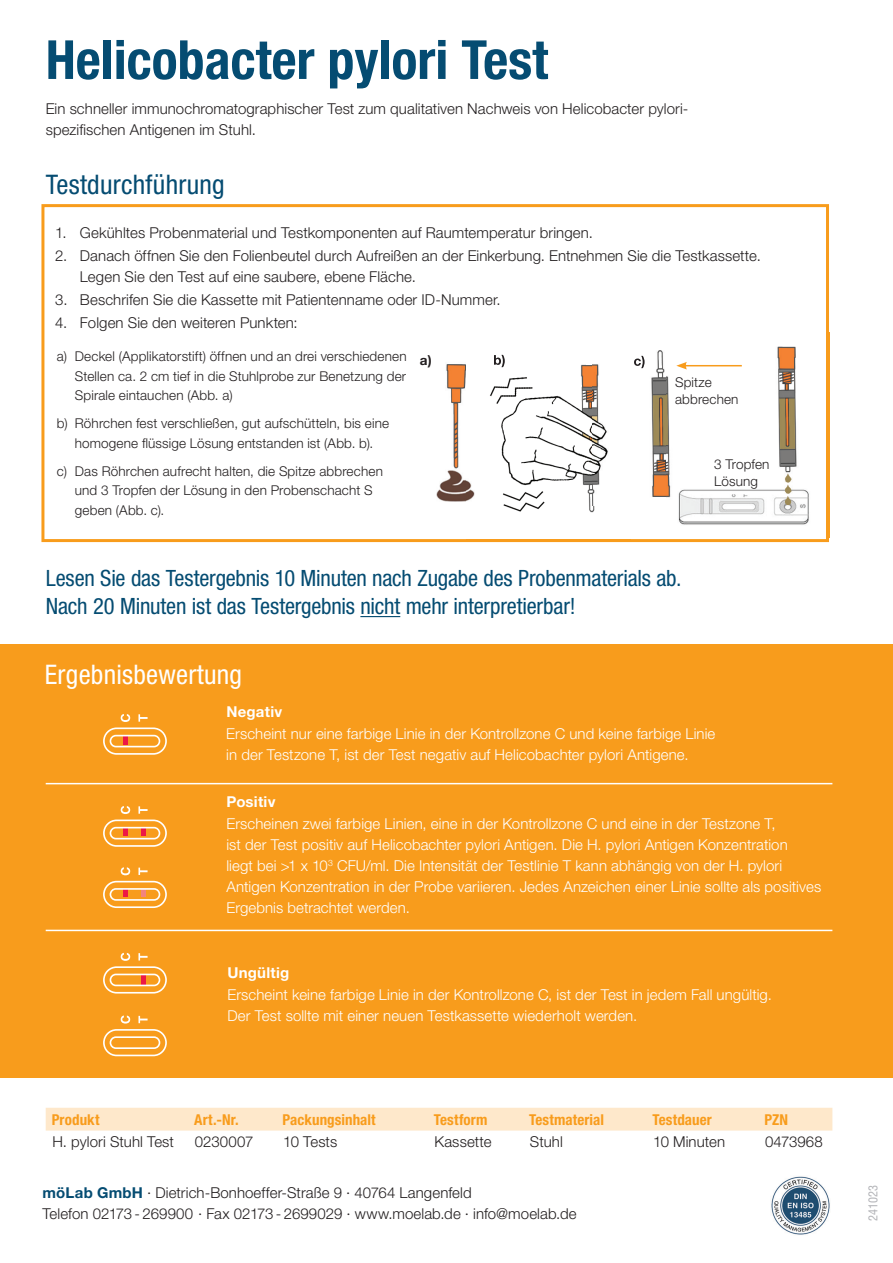
<style>
.page{position:relative;width:893px;height:1263px;background:#fff}
.page>*{position:absolute;margin:0;border:0;box-sizing:border-box;transform-origin:0 0}
.t1{font:700 condensed 54px "Helvetica Neue LT Std";color:#054c72}
.t2{font:condensed 27px "Helvetica Neue LT Std";letter-spacing:.01em;color:#fff}
.t3{font:condensed 27px "Helvetica Neue LT Std";letter-spacing:.01em;color:#054c72}
.t4{font:condensed 22.5px/28.5px "Helvetica Neue LT Std";letter-spacing:-.01em;color:#054c72}
.t5{font:300 15px/21px "Helvetica Neue LT Std";letter-spacing:.005em;color:#fff}
.t6{font:300 15px/21px "Helvetica Neue LT Std";letter-spacing:.005em;color:#231f20}
.t7{font:700 condensed 15px "Helvetica Neue LT Std";letter-spacing:.005em;color:#f89c1c}
.t8{font:700 15px "Helvetica Neue LT Std";letter-spacing:.015em;color:#fff}
.t9{font:300 13.5px/19.5px "Helvetica Neue LT Std";letter-spacing:.01em;color:#231f20}
.t10{font:700 13.5px "Helvetica Neue LT Std";color:#231f20}
.t11{font:condensed 12px "Helvetica";color:#b2b3b7}
.s1{font-weight:700;color:#054c72}
</style>
<div class="page">
<img style="left:771px;top:1176px;width:59px;height:59px">
<div style="left:0;top:644px;width:893px;height:433px;background:#f89c1c"></div>
<svg style="left:103px;top:714px;width:64px;height:41px"></svg>
<svg style="left:103px;top:806px;width:64px;height:41px"></svg>
<svg style="left:103px;top:881px;width:64px;height:27px"></svg>
<svg style="left:121px;top:867px;width:9px;height:8px"></svg>
<svg style="left:138px;top:868px;width:10px;height:7px"></svg>
<svg style="left:103px;top:953px;width:64px;height:40px"></svg>
<svg style="left:103px;top:1029px;width:64px;height:27px"></svg>
<svg style="left:121px;top:1015px;width:9px;height:8px"></svg>
<svg style="left:138px;top:1016px;width:10px;height:7px"></svg>
<svg style="left:41px;top:204px;width:788px;height:338px"></svg>
<hr style="left:360px;top:616px;width:40px;height:1px;background:#054c72">
<div style="left:46px;top:1108px;width:786px;height:22px;background:#fee8cb"></div>
<hr style="left:46px;top:783px;width:786px;height:1px;background:#fff">
<hr style="left:46px;top:930px;width:786px;height:1px;background:#fff">
<img style="left:431px;top:360px;width:36px;height:147px">
<img style="left:467px;top:331px;width:164px;height:209px">
<svg style="left:494px;top:355px;width:11px;height:12px"></svg>
<img style="left:592px;top:344px;width:74px;height:161px">
<svg style="left:634px;top:356px;width:11px;height:12px"></svg>
<img style="left:666px;top:333px;width:164px;height:205px">
<img style="left:826px;top:333px;width:3px;height:205px">
<hr style="left:684px;top:365px;width:58px;height:1px;background:#f89c1c">
<svg style="left:676px;top:362px;width:11px;height:7px"></svg>
<h1 class="t1" style="left:46px;top:27px;width:504px">Helicobacter pylori Test</h1>
<p class="t6" style="left:46px;top:98px;width:644px">Ein schneller immunochromatographischer Test zum qualitativen Nachweis von Helicobacter pylori&shy;spezifischen Antigenen im Stuhl.</p>
<h2 class="t3" style="left:46px;top:169px;width:181px">Testdurchführung</h2>
<p class="t6" style="left:55px;top:221px;width:539px">1. Gekühltes Probenmaterial und Testkomponenten auf Raumtemperatur bringen.</p>
<p class="t6" style="left:80px;top:245px;width:682px;text-indent:-25px">2. Danach öffnen Sie den Folienbeutel durch Aufreißen an der Einkerbung. Entnehmen Sie die Testkassette.<br>Legen Sie den Test auf eine saubere, ebene Fläche.</p>
<p class="t6" style="left:55px;top:289px;width:447px">3. Beschrifen Sie die Kassette mit Patientenname oder ID-Nummer.</p>
<p class="t6" style="left:55px;top:312px;width:244px">4. Folgen Sie den weiteren Punkten:</p>
<p class="t9" style="left:75px;top:347px;width:333px;text-align:justify;text-indent:-18px">a) Deckel (Applikatorstift) öffnen und an drei verschiedenen Stellen ca. 2 cm tief in die Stuhlprobe zur Benetzung der Spirale eintauchen (Abb. a)</p>
<p class="t9" style="left:57px;top:414px;width:334px;text-align:center">b) Röhrchen fest verschließen, gut aufschütteln, bis eine homogene flüssige Lösung entstanden ist (Abb. b).</p>
<p class="t9" style="left:75px;top:461px;width:310px;text-indent:-18px">c) Das Röhrchen aufrecht halten, die Spitze abbrechen und 3 Tropfen der Lösung in den Probenschacht S geben (Abb. c).</p>
<p class="t10" style="left:420px;top:352px;width:13px">a)</p>
<p class="t9" style="left:675px;top:374px;width:65px;line-height:16.5px">Spitze abbrechen</p>
<p class="t9" style="left:714px;top:456px;width:57px;line-height:16.5px">3 Tropfen<br>Lösung</p>
<h3 class="t4" style="left:46px;top:563px;width:637px">Lesen Sie das Testergebnis 10 Minuten nach Zugabe des Probenmaterials ab.<br>Nach 20 Minuten ist das Testergebnis nicht mehr interpretierbar!</h3>
<h2 class="t2" style="left:45px;top:659px;width:199px">Ergebnisbewertung</h2>
<p class="t5" style="left:226px;top:723px;width:490px">Erscheint nur eine farbige Linie in der Kontrollzone C und keine farbige Linie in der Testzone T, ist der Test negativ auf Helicobachter pylori Antigene.</p>
<p class="t8" style="left:226px;top:702px;width:57px">Negativ</p>
<p class="t8" style="left:226px;top:792px;width:51px">Positiv</p>
<p class="t5" style="left:226px;top:812px;width:596px">Erscheinen zwei farbige Linien, eine in der Kontrollzone C und eine in der Testzone T,<br>ist der Test positiv auf Helicobachter pylori Antigen. Die H. pylori Antigen Konzentration<br>liegt bei &gt;1 x 10<sup>3</sup> CFU/ml. Die Intensität der Testlinie T kann abhängig von der H. pylori Antigen Konzentration in der Probe variieren. Jedes Anzeichen einer Linie sollte als positives Ergebnis betrachtet werden.</p>
<p class="t8" style="left:227px;top:963px;width:63px">Ungültig</p>
<p class="t5" style="left:227px;top:984px;width:546px">Erscheint keine farbige Linie in der Kontrollzone C, ist der Test in jedem Fall ungültig.<br>Der Test sollte mit einer neuen Testkassette wiederholt werden.</p>
<p class="t7" style="left:52px;top:1110px;width:49px">Produkt</p>
<p class="t7" style="left:194px;top:1110px;width:46px">Art.-Nr.</p>
<p class="t7" style="left:282px;top:1110px;width:95px">Packungsinhalt</p>
<p class="t7" style="left:434px;top:1110px;width:55px">Testform</p>
<p class="t7" style="left:529px;top:1110px;width:76px">Testmaterial</p>
<p class="t7" style="left:652px;top:1110px;width:61px">Testdauer</p>
<p class="t7" style="left:764px;top:1110px;width:25px">PZN</p>
<p class="t6" style="left:53px;top:1131px;width:123px">H. pylori Stuhl Test</p>
<p class="t6" style="left:195px;top:1131px;width:60px">0230007</p>
<p class="t6" style="left:283px;top:1131px;width:56px">10 Tests</p>
<p class="t6" style="left:435px;top:1131px;width:58px">Kassette</p>
<p class="t6" style="left:530px;top:1131px;width:35px">Stuhl</p>
<p class="t6" style="left:653px;top:1131px;width:73px">10 Minuten</p>
<p class="t6" style="left:765px;top:1131px;width:59px">0473968</p>
<p class="t6" style="left:43px;top:1182px;width:536px"><span class="s1">möLab GmbH</span> · Dietrich-Bonhoeffer-Straße 9 · 40764 Langenfeld<br>Telefon 02173 - 269900 · Fax 02173 - 2699029 · www.moelab.de · info@moelab.de</p>
<p class="t11" style="left:865px;top:1220px;width:37px;rotate:-90deg">241023</p>
</div>
